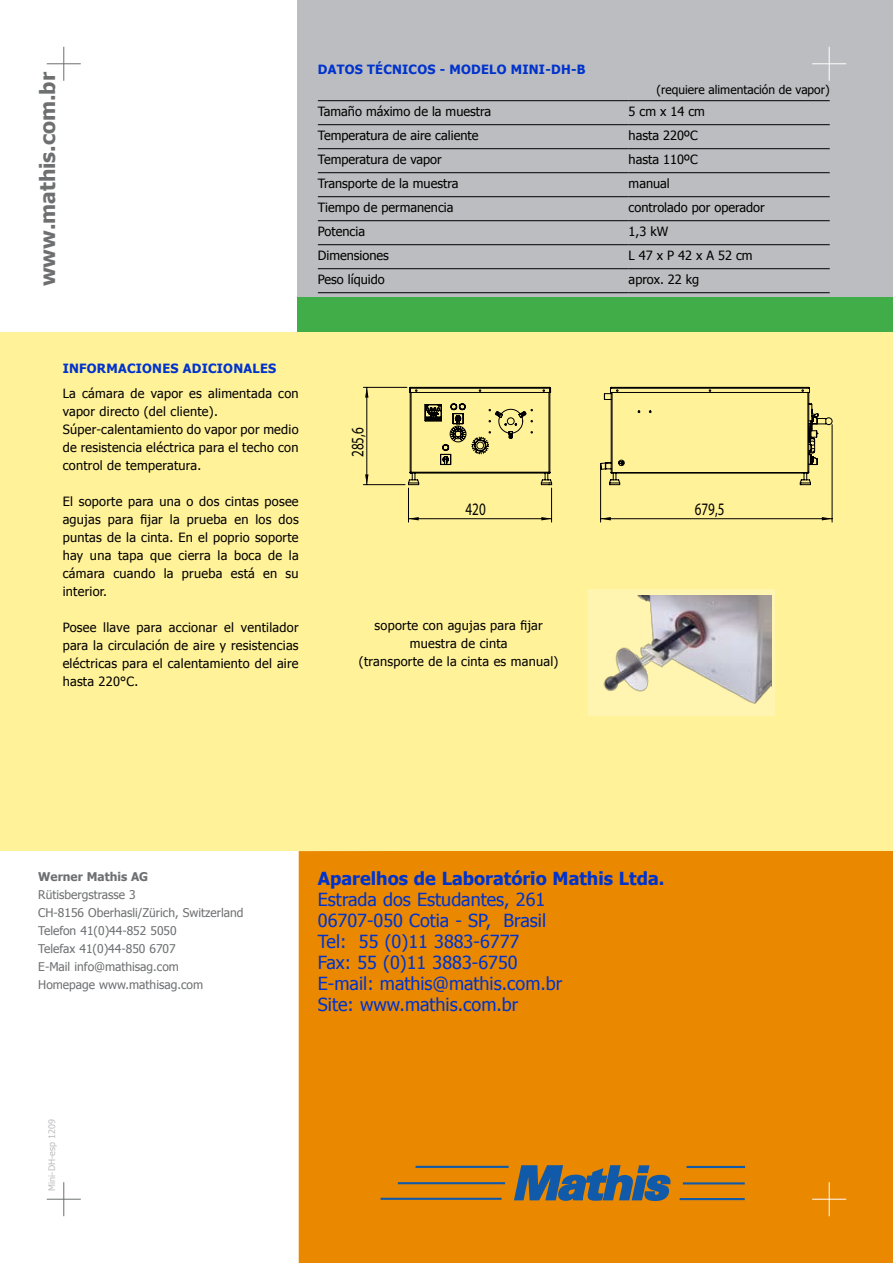
<style>
.page{position:relative;width:893px;height:1263px;background:#fff}
.page>*{position:absolute;margin:0;border:0;box-sizing:border-box;transform-origin:0 0}
.t1{font:700 21px "Tahoma";color:#6d6f71}
.t2{font:18px/21px "Tahoma";color:#03c}
.t3{font:700 18px "Tahoma";color:#03c}
.t4{font:17.55px "Myriad Pro";color:#000;scale:.75 1}
.t5{font:12.75px/18px "Tahoma";letter-spacing:.02em;color:#000;text-align:justify}
.t6{font:12.75px "Tahoma";color:#000}
.t7{font:700 12.75px "Tahoma";letter-spacing:.02em;color:#03c}
.t8{font:12px/18px "Tahoma";color:#6d6f71}
.t9{font:12px "Tahoma";color:#000}
.t10{font:700 12px "Tahoma";color:#6d6f71}
.t11{font:9px "Tahoma";color:#bcbdc0}
</style>
<div class="page">
<div style="left:299px;top:850px;width:594px;height:413px;background:#ea8800"></div>
<div style="left:298px;top:0;width:595px;height:298px;background:#bcbdc0"></div>
<div style="left:298px;top:298px;width:595px;height:34px;background:#41ad49"></div>
<div style="left:0;top:332px;width:893px;height:518px;background:#fff299"></div>
<hr style="left:63px;top:47px;width:1px;height:34px;background:#6d6f71">
<hr style="left:47px;top:63px;width:34px;height:1px;background:#6d6f71">
<hr style="left:829px;top:47px;width:1px;height:34px;background:#fff">
<hr style="left:812px;top:63px;width:34px;height:1px;background:#fff">
<hr style="left:829px;top:1182px;width:1px;height:34px;background:#fff">
<hr style="left:812px;top:1199px;width:34px;height:1px;background:#fff">
<hr style="left:63px;top:1182px;width:1px;height:34px;background:#6d6f71">
<hr style="left:47px;top:1199px;width:34px;height:1px;background:#6d6f71">
<svg style="left:513px;top:1165px;width:158px;height:36px;background:#5e6a6c"></svg>
<hr style="left:381px;top:1198px;width:121px;height:2px;background:#115aa9">
<hr style="left:416px;top:1166px;width:93px;height:2px;background:#115aa9">
<hr style="left:398px;top:1182px;width:107px;height:2px;background:#115aa9">
<hr style="left:680px;top:1198px;width:65px;height:2px;background:#115aa9">
<hr style="left:687px;top:1166px;width:58px;height:2px;background:#115aa9">
<hr style="left:683px;top:1182px;width:62px;height:2px;background:#115aa9">
<div style="left:589px;top:589px;width:186px;height:126px;background:#fff4b0"></div>
<img style="left:603px;top:595px;width:169px;height:109px">
<svg style="left:407px;top:387px;width:145px;height:98px"></svg>
<svg style="left:541px;top:517px;width:10px;height:3px"></svg>
<svg style="left:409px;top:517px;width:10px;height:3px"></svg>
<hr style="left:551px;top:488px;width:1px;height:34px;background:#000">
<hr style="left:408px;top:488px;width:1px;height:34px;background:#000">
<hr style="left:408px;top:518px;width:144px;height:1px;background:#000">
<svg style="left:365px;top:388px;width:2px;height:10px"></svg>
<svg style="left:365px;top:474px;width:2px;height:10px"></svg>
<hr style="left:363px;top:387px;width:44px;height:1px;background:#000">
<hr style="left:363px;top:484px;width:42px;height:1px;background:#000">
<hr style="left:367px;top:387px;width:1px;height:98px;background:#000">
<svg style="left:600px;top:387px;width:232px;height:98px"></svg>
<svg style="left:601px;top:517px;width:10px;height:3px"></svg>
<svg style="left:822px;top:517px;width:10px;height:3px"></svg>
<hr style="left:600px;top:467px;width:1px;height:55px;background:#000">
<hr style="left:832px;top:425px;width:1px;height:97px;background:#000">
<hr style="left:601px;top:518px;width:231px;height:1px;background:#000">
<hr style="left:318px;top:100px;width:311px;height:1px;background:#000">
<hr style="left:629px;top:100px;width:201px;height:1px;background:#000">
<hr style="left:318px;top:124px;width:311px;height:1px;background:#000">
<hr style="left:629px;top:124px;width:201px;height:1px;background:#000">
<hr style="left:318px;top:148px;width:311px;height:1px;background:#000">
<hr style="left:629px;top:148px;width:201px;height:1px;background:#000">
<hr style="left:318px;top:172px;width:311px;height:1px;background:#000">
<hr style="left:629px;top:172px;width:201px;height:1px;background:#000">
<hr style="left:318px;top:196px;width:311px;height:1px;background:#000">
<hr style="left:629px;top:196px;width:201px;height:1px;background:#000">
<hr style="left:318px;top:220px;width:311px;height:1px;background:#000">
<hr style="left:629px;top:220px;width:201px;height:1px;background:#000">
<hr style="left:318px;top:244px;width:311px;height:1px;background:#000">
<hr style="left:629px;top:244px;width:201px;height:1px;background:#000">
<hr style="left:318px;top:268px;width:311px;height:1px;background:#000">
<hr style="left:629px;top:268px;width:201px;height:1px;background:#000">
<hr style="left:318px;top:292px;width:311px;height:1px;background:#000">
<hr style="left:629px;top:292px;width:201px;height:1px;background:#000">
<h1 class="t1" style="left:33px;top:286px;width:216px;rotate:-90deg">www.mathis.com.br</h1>
<p class="t7" style="left:318px;top:60px;width:76px">DAtOS TÉCNICOS</p>
<p class="t7" style="left:440px;top:60px;width:21px">- MODELO</p>
<p class="t7" style="left:511px;top:60px;width:75px">mini-dh-b</p>
<p class="t9" style="left:657px;top:82px;width:175px">(requiere alimentación de vapor)</p>
<p class="t6" style="left:318px;top:103px;width:175px">Tamaño máximo de la muestra</p>
<p class="t5" style="left:629px;top:102px;width:78px">5 cm x 14 cm</p>
<p class="t6" style="left:318px;top:127px;width:162px">Temperatura de aire caliente</p>
<p class="t6" style="left:629px;top:127px;width:71px">hasta 220ºC</p>
<p class="t6" style="left:318px;top:151px;width:125px">Temperatura de vapor</p>
<p class="t6" style="left:629px;top:151px;width:71px">hasta 110ºC</p>
<p class="t6" style="left:318px;top:175px;width:142px">Transporte de la muestra</p>
<p class="t5" style="left:629px;top:174px;width:43px">manual</p>
<p class="t6" style="left:318px;top:199px;width:137px">Tiempo de permanencia</p>
<p class="t6" style="left:629px;top:199px;width:138px">controlado por operador</p>
<p class="t6" style="left:318px;top:223px;width:49px">Potencia</p>
<p class="t5" style="left:629px;top:222px;width:41px">1,3 kW</p>
<p class="t6" style="left:318px;top:247px;width:73px">Dimensiones</p>
<p class="t5" style="left:629px;top:246px;width:125px">L 47 x P 42 x A 52 cm</p>
<p class="t6" style="left:318px;top:271px;width:68px">Peso líquido</p>
<p class="t6" style="left:629px;top:271px;width:72px">aprox. 22 kg</p>
<p class="t7" style="left:63px;top:360px;width:36px">IN FORMA</p>
<p class="t7" style="left:127px;top:360px;width:66px">cionES ADICIONA</p>
<p class="t7" style="left:252px;top:360px;width:25px">leS</p>
<p class="t5" style="left:63px;top:383px;width:237px;text-align:left">La cámara de vapor es alimentada con vapor directo (del cliente).<br>Súper-calentamiento do vapor por medio de resistencia eléctrica para el techo con control de temperatura.</p>
<p class="t5" style="left:63px;top:491px;width:238px">El soporte para una o dos cintas posee agujas para fijar la prueba en los dos puntas de la cinta. En el poprio soporte hay una tapa que cierra la boca de la cámara cuando la prueba está en su interior.</p>
<p class="t5" style="left:63px;top:617px;width:237px">Posee llave para accionar el ventilador para la circulación de aire y resistencias eléctricas para el calentamiento del aire hasta 220°C.</p>
<h3 class="t4" style="left:347px;top:457px;width:41px;rotate:-90deg">285,6</h3>
<h3 class="t4" style="left:465px;top:499px;width:28px">420</h3>
<p class="t5" style="left:359px;top:615px;width:201px;text-align:center">soporte con agujas para fijar muestra de cinta<br>(transporte de la cinta es manual)</p>
<h3 class="t4" style="left:695px;top:499px;width:41px">679,5</h3>
<p class="t10" style="left:38px;top:868px;width:111px">Werner Mathis AG</p>
<p class="t8" style="left:38px;top:885px;width:207px">Rütisbergstrasse 3<br>CH-8156 Oberhasli/Zürich, Switzerland<br>Telefon 41(0)44-852 5050<br>Telefax 41(0)44-850 6707<br>E-Mail info@mathisag.com<br>Homepage www.mathisag.com</p>
<p class="t11" style="left:46px;top:1191px;width:73px;rotate:-90deg">Mini-DH-esp 1209</p>
<h2 class="t3" style="left:318px;top:866px;width:348px">Aparelhos de Laboratório Mathis Ltda.</h2>
<h2 class="t2" style="left:318px;top:888px;width:246px">Estrada dos Estudantes, 261<br>06707-050 Cotia - SP, Brasil<br>Tel: 55 (0)11 3883-6777<br>Fax: 55 (0)11 3883-6750<br>E-mail: mathis@mathis.com.br<br>Site: www.mathis.com.br</h2>
</div>
